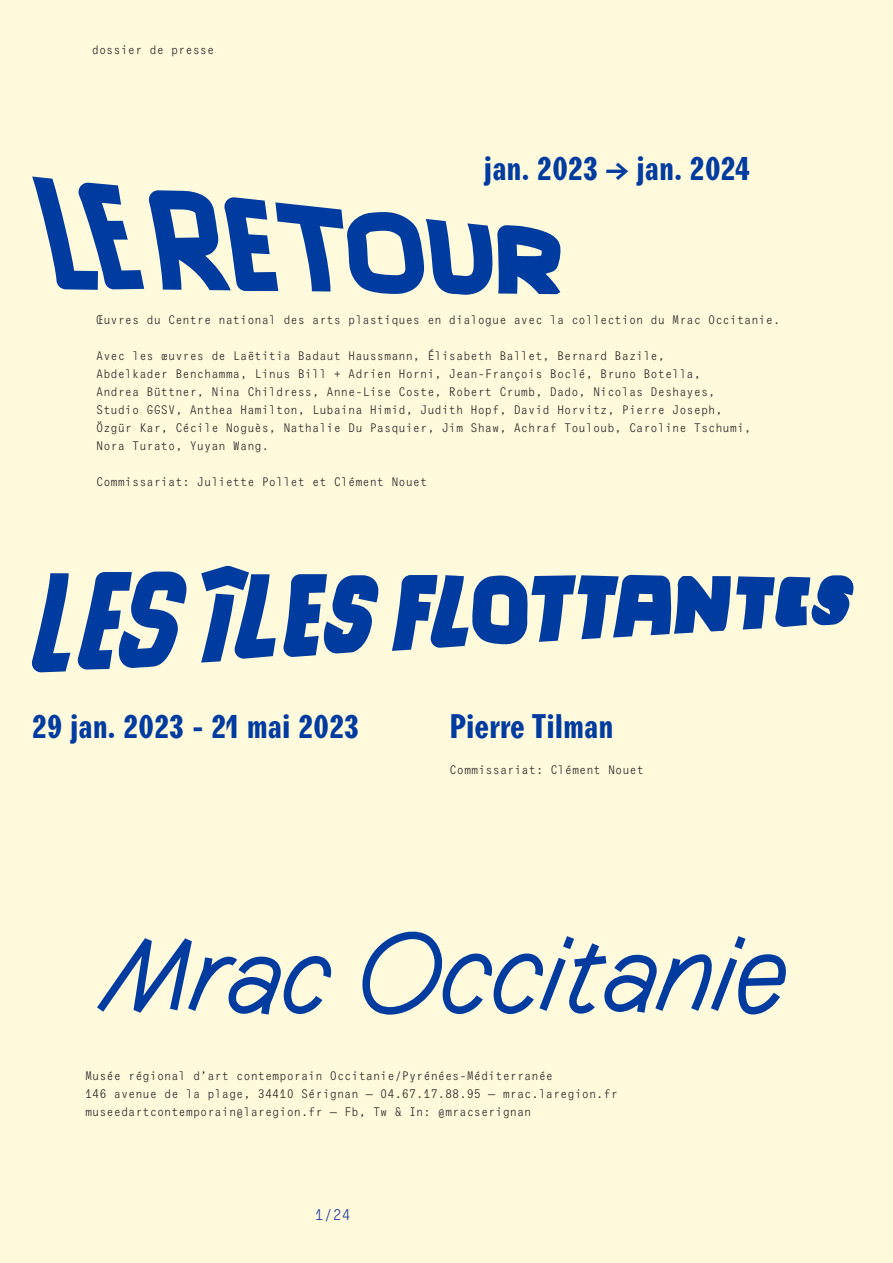
<style>
.page{position:relative;width:893px;height:1263px;background:#fffadc}
.page>*{position:absolute;margin:0;border:0;box-sizing:border-box;transform-origin:0 0}
.Introduction__Grand{font:33px "Agipo Bold Cond";color:#003ca0}
.t1{font:15px "Agipo Mono";color:#213aa0}
.Infos_pratiques__Tex{font:12px/18px "Agipo Mono";color:#231f20}
.Paratexte__Légendes{font:12px "Agipo Mono";color:#231f20}
</style>
<div class="page">
<svg style="left:97px;top:938px;width:234px;height:76px"></svg>
<svg style="left:362px;top:931px;width:424px;height:84px"></svg>
<svg style="left:31px;top:573px;width:39px;height:99px"></svg>
<svg style="left:77px;top:571px;width:110px;height:98px"></svg>
<svg style="left:283px;top:574px;width:96px;height:83px"></svg>
<svg style="left:201px;top:566px;width:75px;height:96px"></svg>
<svg style="left:392px;top:575px;width:462px;height:76px"></svg>
<svg style="left:32px;top:176px;width:529px;height:119px"></svg>
<p class="Paratexte__Légendes" style="left:92px;top:41px;width:124px">dossier de presse</p>
<p class="Introduction__Grand" style="left:484px;top:143px;width:268px">jan. 2023 → jan. 2024</p>
<p class="Infos_pratiques__Tex" style="left:96px;top:310px;width:685px">Œuvres du Centre national des arts plastiques en dialogue avec la collection du Mrac Occitanie.</p>
<p class="Infos_pratiques__Tex" style="left:96px;top:346px;width:657px">Avec les œuvres de Laëtitia Badaut Haussmann, Élisabeth Ballet, Bernard Bazile,<br>Abdelkader Benchamma, Linus Bill + Adrien Horni, Jean-François Boclé, Bruno Botella,<br>Andrea Büttner, Nina Childress, Anne-Lise Coste, Robert Crumb, Dado, Nicolas Deshayes, Studio GGSV, Anthea Hamilton, Lubaina Himid, Judith Hopf, David Horvitz, Pierre Joseph, Özgür Kar, Cécile Noguès, Nathalie Du Pasquier, Jim Shaw, Achraf Touloub, Caroline Tschumi, Nora Turato, Yuyan Wang.</p>
<p class="Infos_pratiques__Tex" style="left:96px;top:472px;width:333px">Commissariat: Juliette Pollet et Clément Nouet</p>
<p class="Introduction__Grand" style="left:32px;top:701px;width:329px">29 jan. 2023 - 21 mai 2023</p>
<p class="Introduction__Grand" style="left:450px;top:701px;width:166px">Pierre Tilman</p>
<p class="Infos_pratiques__Tex" style="left:450px;top:760px;width:196px">Commissariat: Clément Nouet</p>
<p class="Infos_pratiques__Tex" style="left:85px;top:1066px;width:469px">Musée régional d’art contemporain Occitanie/Pyrénées-Méditerranée</p>
<p class="Infos_pratiques__Tex" style="left:85px;top:1084px;width:534px">146 avenue de la plage, 34410 Sérignan — 04.67.17.88.95 — mrac.laregion.fr museedartcontemporain@laregion.fr — Fb, Tw &amp; In: @mracserignan</p>
<p class="t1" style="left:315px;top:1204px;width:37px">1/24</p>
</div>
